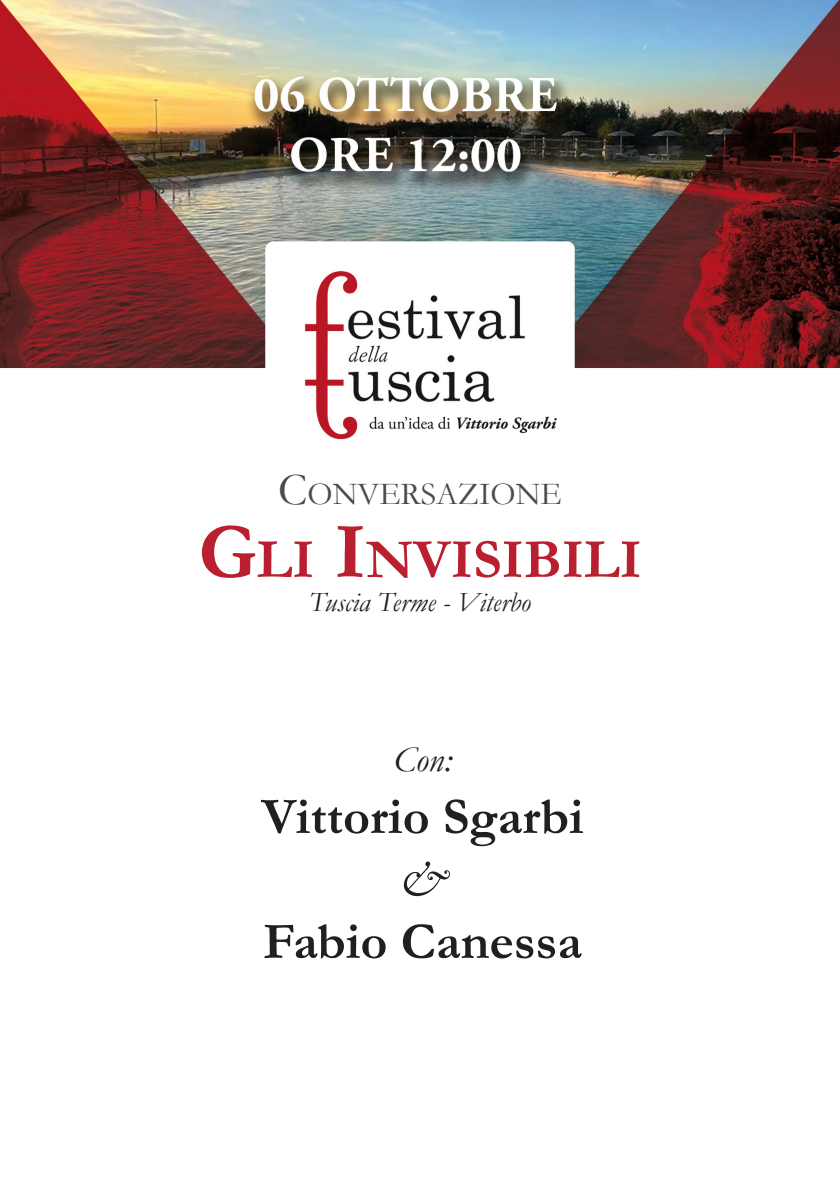
<style>
.page{position:relative;width:840px;height:1191px;background:#fff}
.page>*{position:absolute;margin:0;border:0;box-sizing:border-box;transform-origin:0 0}
.t1{font:700 56px "Garamond";color:#ba1f30}
.t2{font:700 52px "Garamond";color:#231f20}
.t3{font:italic 52px "Garamond";color:#231f20}
.t4{font:italic 36px "Garamond";color:#231f20}
.t5{font:32.2px "Garamond";color:#494a4b}
.t6{font:italic 28px "Garamond";color:#231f20}
.s1{font-size:46px}
.s2{font-size:80px}
</style>
<div class="page">
<img style="left:0;top:0;width:839px;height:440px">
<p class="t5" style="left:278px;top:472px;width:285px"><span class="s1">C</span>ONVERSAZIONE</p>
<p class="t1" style="left:198px;top:521px;width:440px"><span class="s2">G</span>LI <span class="s2">I</span>NVI SIBILI</p>
<p class="t6" style="left:309px;top:583px;width:223px">Tuscia Terme - Viterbo</p>
<p class="t4" style="left:393px;top:735px;width:60px">Con:</p>
<p class="t2" style="left:261px;top:781px;width:323px">Vittorio Sgarbi</p>
<p class="t3" style="left:399px;top:844px;width:49px">&amp;</p>
<p class="t2" style="left:263px;top:906px;width:320px">Fabio Canessa</p>
</div>
